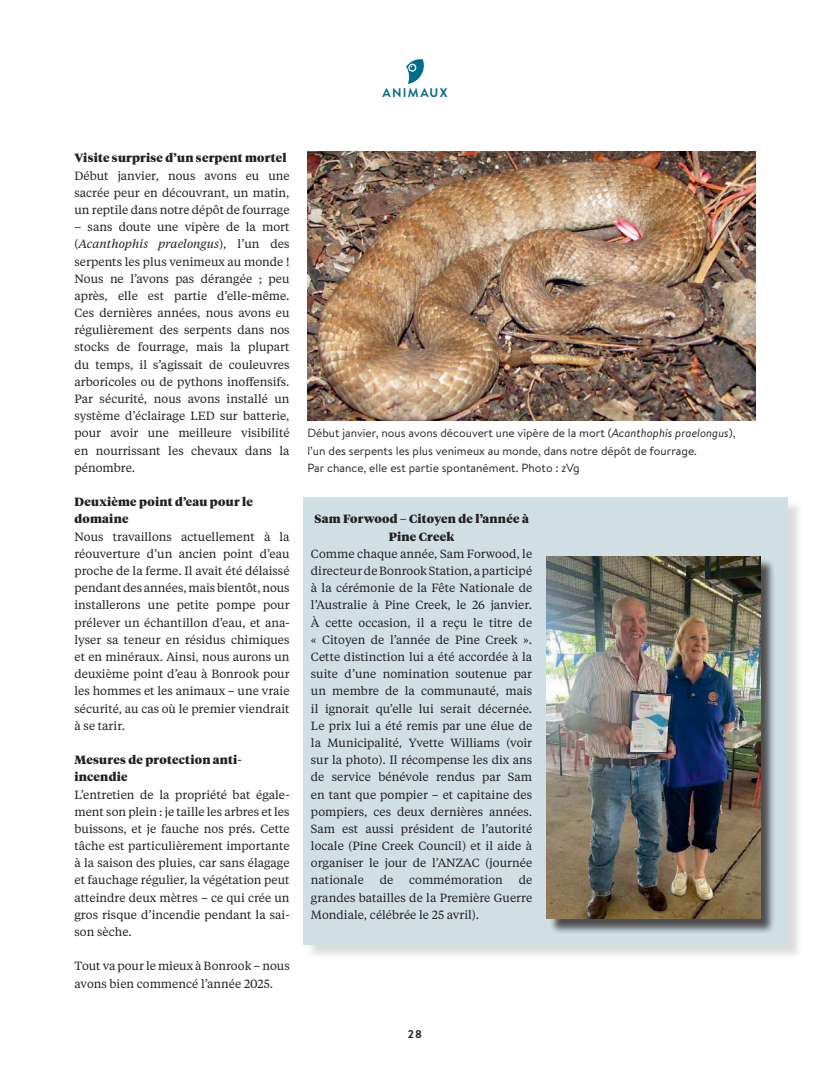
<style>
.page{position:relative;width:830px;height:1074px;background:#fff}
.page>*{position:absolute;margin:0;border:0;box-sizing:border-box;transform-origin:0 0}
.t1{font:700 12.5px "Brandon Text";letter-spacing:.1em;color:#0b6d87}
.t2{font:11.88px/17.2px "Tiempos Text";color:#231f20;text-align:justify}
.t3{font:11.88px/17.2px "Brandon Text";color:#231f20}
.t4{font:900 11.88px/17.2px "Tiempos Headline";letter-spacing:.02em;color:#231f20}
.t5{font:700 11.25px "Brandon Text";color:#231f20}
.s1{font-style:italic}
</style>
<div class="page">
<svg style="left:406px;top:59px;width:17px;height:25px"></svg>
<div style="left:305px;top:499px;width:498px;height:461px;background:#231f20;opacity:.75"></div>
<div style="left:303px;top:497px;width:484px;height:447px;background:#d1dfe5"></div>
<img style="left:307px;top:152px;width:448px;height:268px">
<div style="left:548px;top:558px;width:227px;height:376px;background:#231f20;opacity:.75"></div>
<img style="left:546px;top:556px;width:214px;height:363px">
<p class="t1" style="left:382px;top:83px;width:67px">ANIMAUX</p>
<p class="t4" style="left:74px;top:149px;width:213px">Visite surprise d’un serpent mortel</p>
<p class="t2" style="left:74px;top:166px;width:216px">Début janvier, nous avons eu une sacrée peur en découvrant, un matin, un reptile dans notre dépôt de fourrage</p>
<p class="t2" style="left:74px;top:218px;width:216px">– sans doute une vipère de la mort (<span class="s1">Acanthophis praelongus</span>), l’un des serpents les plus venimeux au monde !<br>Nous ne l’avons pas dérangée ; peu après, elle est partie d’elle-même.<br>Ces dernières années, nous avons eu régulièrement des serpents dans nos stocks de fourrage, mais la plupart du temps, il s’agissait de couleuvres arboricoles ou de pythons inoffensifs.<br>Par sécurité, nous avons installé un système d’éclairage LED sur batterie, pour avoir une meilleure visibilité en nourrissant les chevaux dans la pénombre.</p>
<p class="t4" style="left:74px;top:493px;width:180px">Deuxième point d’eau pour le domaine</p>
<p class="t2" style="left:74px;top:527px;width:216px">Nous travaillons actuellement à la réouverture d’un ancien point d’eau proche de la ferme. Il avait été délaissé pendant des années, mais bientôt, nous installerons une petite pompe pour prélever un échantillon d’eau, et ana&shy;lyser sa teneur en résidus chimiques et en minéraux. Ainsi, nous aurons un deuxième point d’eau à Bonrook pour les hommes et les animaux – une vraie sécurité, au cas où le premier viendrait à se tarir.</p>
<p class="t4" style="left:74px;top:750px;width:168px">Mesures de protection anti&shy;incendie</p>
<p class="t2" style="left:74px;top:785px;width:216px">L’entretien de la propriété bat égale&shy;ment son plein : je taille les arbres et les buissons, et je fauche nos prés. Cette tâche est particulièrement importante à la saison des pluies, car sans élagage et fauchage régulier, la végétation peut atteindre deux mètres – ce qui crée un gros risque d’incendie pendant la sai&shy;son sèche.</p>
<p class="t2" style="left:74px;top:957px;width:216px">Tout va pour le mieux à Bonrook – nous avons bien commencé l’année 2025.</p>
<p class="t3" style="left:307px;top:424px;width:429px">Début janvier, nous avons découvert une vipère de la mort (<span class="s1">Acanthophis praelongus</span>), l’un des serpents les plus venimeux au monde, dans notre dépôt de fourrage.<br>Par chance, elle est partie spontanément. Photo : zVg</p>
<p class="t4" style="left:314px;top:510px;width:216px;text-align:center">Sam Forwood – Citoyen de l’année à<br>Pine Creek</p>
<p class="t2" style="left:311px;top:544px;width:223px">Comme chaque année, Sam Forwood, le directeur de Bonrook Station, a participé à la cérémonie de la Fête Nationale de l’Australie à Pine Creek, le 26 janvier.<br>À cette occasion, il a reçu le titre de « Citoyen de l’année de Pine Creek ».<br>Cette distinction lui a été accordée à la suite d’une nomination soutenue par un membre de la communauté, mais il ignorait qu’elle lui serait décernée.<br>Le prix lui a été remis par une élue de la Municipalité, Yvette Williams (voir sur la photo). Il récompense les dix ans de service bénévole rendus par Sam en tant que pompier – et capitaine des pompiers, ces deux dernières années.<br>Sam est aussi président de l’autorité locale (Pine Creek Council) et il aide à organiser le jour de l’ANZAC (journée nationale</p>
<p class="t2" style="left:311px;top:871px;width:223px;text-indent:207px">de grandes batailles de la Première Guerre Mondiale, célébrée le 25 avril).</p>
<p class="t2" style="left:379px;top:871px;width:15px">de</p>
<p class="t2" style="left:409px;top:871px;width:95px">commémoration</p>
<p class="t5" style="left:407px;top:1026px;width:16px">28</p>
</div>
